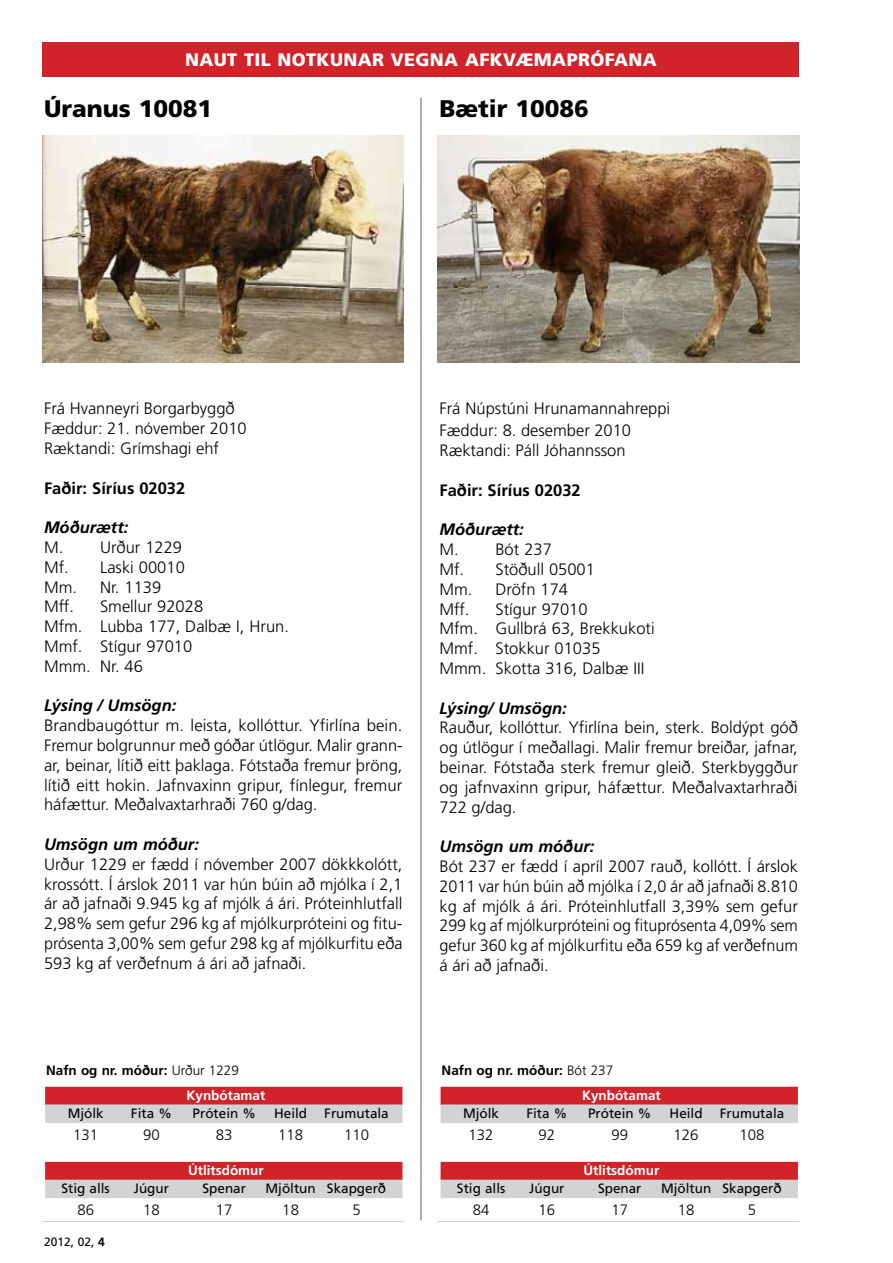
<style>
.page{position:relative;width:893px;height:1263px;background:#fff}
.page>*{position:absolute;margin:0;border:0;box-sizing:border-box;transform-origin:0 0}
.t1{font:900 24px "Frutiger LT Std";color:#000}
.t2{font:900 18px "Frutiger LT Std";letter-spacing:.02em;color:#fff}
.t3{font:300 16.5px/19.8px "Frutiger LT Std";color:#000}
.t4{font:italic 700 16.5px "Frutiger LT Std";color:#000}
.t5{font:700 16.5px "Frutiger LT Std";color:#000}
.t6{font:300 15px "Frutiger LT Std";color:#000}
.t7{font:13.5px "Frutiger LT Std";color:#000}
.t8{font:700 13.5px/24.8px "Frutiger LT Std";color:#000}
.t9{font:700 13.5px "Frutiger LT Std";color:#fff}
.t10{font:12px "Frutiger LT Std";color:#000}
.s1{font-weight:300}
.s2{color:#fff}
.s3{font-weight:700}
</style>
<div class="page">
<div style="left:43px;top:43px;width:756px;height:34px;background:#d2232a"></div>
<hr style="left:43px;top:1220px;width:361px;height:2px;background:#d1d3d4">
<hr style="left:438px;top:1220px;width:361px;height:2px;background:#d1d3d4">
<div style="left:441px;top:1087px;width:357px;height:18px;background:#d2232a"></div>
<div style="left:441px;top:1105px;width:357px;height:18px;background:#d1d3d4"></div>
<div style="left:441px;top:1162px;width:357px;height:18px;background:#d2232a"></div>
<div style="left:441px;top:1180px;width:357px;height:18px;background:#d1d3d4"></div>
<div style="left:45px;top:1087px;width:357px;height:18px;background:#d2232a"></div>
<div style="left:45px;top:1105px;width:357px;height:18px;background:#d1d3d4"></div>
<div style="left:45px;top:1162px;width:357px;height:18px;background:#d2232a"></div>
<div style="left:45px;top:1180px;width:357px;height:18px;background:#d1d3d4"></div>
<img style="left:43px;top:135px;width:361px;height:228px">
<img style="left:438px;top:135px;width:361px;height:228px">
<hr style="left:420px;top:98px;width:2px;height:1122px;background:#939598">
<p class="t2" style="left:185px;top:49px;width:473px">NAUT TIL NOTKUNAR VEGNA AFKVÆMAPRÓFANA</p>
<h1 class="t1" style="left:44px;top:94px;width:170px">Úranus 10081</h1>
<h1 class="t1" style="left:439px;top:94px;width:151px">Bætir 10086</h1>
<p class="t3" style="left:44px;top:399px;width:204px">Frá Hvanneyri Borgarbyggð<br>Fæddur: 21. nóvember 2010<br>Ræktandi: Grímshagi ehf</p>
<p class="t5" style="left:44px;top:478px;width:143px">Faðir: Síríus 02032</p>
<p class="t4" style="left:44px;top:518px;width:86px">Móðurætt:</p>
<p class="t3" style="left:44px;top:538px;width:142px">M. Urður 1229<br>Mf. -Laski 00010<br>Mm. Nr. 1139<br>Mff.</p>
<p class="t3" style="left:44px;top:597px;width:246px;text-indent:56px">Smellur 92028<br>Mfm. -Lubba 177, Dalbæ I, Hrun.<br>Mmf. Stígur 97010<br>Mmm. Nr. 46</p>
<p class="t4" style="left:44px;top:696px;width:134px">Lýsing / Umsögn:</p>
<p class="t3" style="left:44px;top:716px;width:360px;text-align:justify">Brandbaugóttur m. leista, kollóttur. Yfirlína bein.<br>Fremur bolgrunnur með góðar útlögur. Malir grann&shy;ar, beinar, lítið eitt þaklaga. Fótstaða fremur þröng, lítið eitt hokin. Jafnvaxinn gripur, fínlegur, fremur háfættur. Meðalvaxtarhraði 760 g/dag.</p>
<p class="t4" style="left:44px;top:834px;width:156px">Umsögn um móður:</p>
<p class="t3" style="left:44px;top:854px;width:360px;text-align:justify">Urður 1229 er fædd í nóvember 2007 dökkkolótt, krossótt. Í árslok 2011 var hún búin að mjólka í 2,1 ár að jafnaði 9.945 kg af mjólk á ári. Próteinhlutfall 2,98% sem gefur 296 kg af mjólkurpróteini og fitu&shy;prósenta 3,00% sem gefur 298 kg af mjólkurfitu eða 593 kg af verðefnum á ári að jafnaði.</p>
<p class="t8" style="left:187px;top:1058px;width:80px;text-indent:-140px">Nafn og nr. móður: <span class="s1">Urður 1229<br></span><span class="s2">Kynbótamat</span></p>
<p class="t7" style="left:68px;top:1105px;width:38px">Mjólk</p>
<p class="t7" style="left:131px;top:1105px;width:42px">Fita %</p>
<p class="t7" style="left:193px;top:1105px;width:65px">Prótein %</p>
<p class="t7" style="left:274px;top:1105px;width:35px">Heild</p>
<p class="t7" style="left:324px;top:1105px;width:66px">Frumutala</p>
<p class="t6" style="left:73px;top:1126px;width:27px">131</p>
<p class="t6" style="left:143px;top:1126px;width:18px">90</p>
<p class="t6" style="left:216px;top:1126px;width:18px">83</p>
<p class="t6" style="left:278px;top:1126px;width:27px">118</p>
<p class="t6" style="left:344px;top:1126px;width:27px">110</p>
<p class="t9" style="left:188px;top:1162px;width:77px">Útlitsdómur</p>
<p class="t7" style="left:61px;top:1180px;width:50px">Stig alls</p>
<p class="t7" style="left:134px;top:1180px;width:37px">Júgur</p>
<p class="t7" style="left:203px;top:1180px;width:45px">Spenar</p>
<p class="t7" style="left:266px;top:1180px;width:122px">Mjöltun Skapgerð</p>
<p class="t6" style="left:77px;top:1202px;width:18px">86</p>
<p class="t6" style="left:143px;top:1202px;width:18px">18</p>
<p class="t6" style="left:216px;top:1202px;width:18px">17</p>
<p class="t6" style="left:282px;top:1202px;width:18px">18</p>
<p class="t6" style="left:352px;top:1202px;width:10px">5</p>
<p class="t10" style="left:44px;top:1234px;width:62px">2012, 02, <span class="s3">4</span></p>
<p class="t3" style="left:439px;top:398px;width:232px;line-height:21.9px">Frá Núpstúni Hrunamannahreppi<br>Fæddur: 8. desember 2010</p>
<p class="t3" style="left:439px;top:441px;width:188px">Ræktandi: Páll Jóhannsson</p>
<p class="t5" style="left:439px;top:480px;width:143px">Faðir: Síríus 02032</p>
<p class="t4" style="left:439px;top:520px;width:86px">Móðurætt:</p>
<p class="t3" style="left:439px;top:540px;width:157px">M. Bót 237<br>Mf. Stöðull 05001<br>Mm. Dröfn 174<br>Mff.</p>
<p class="t3" style="left:439px;top:599px;width:217px;text-indent:56px">Stígur 97010<br>Mfm. Gullbrá 63, Brekkukoti<br>Mmf. Stokkur 01035<br>Mmm. -Skotta 316, Dalbæ III</p>
<p class="t4" style="left:439px;top:698px;width:129px">Lýsing/ Umsögn:</p>
<p class="t3" style="left:439px;top:718px;width:360px;text-align:justify">Rauður, kollóttur. Yfirlína bein, sterk. Boldýpt góð og útlögur í meðallagi. Malir fremur breiðar, jafnar, beinar. Fótstaða sterk fremur gleið. Sterkbyggður og jafnvaxinn gripur, háfættur. Meðalvaxtarhraði 722 g/dag.</p>
<p class="t4" style="left:439px;top:837px;width:156px">Umsögn um móður:</p>
<p class="t3" style="left:439px;top:856px;width:360px;text-align:justify">Bót 237 er fædd í apríl 2007 rauð, kollótt. Í árslok 2011 var hún búin að mjólka í 2,0 ár að jafnaði 8.810 kg af mjólk á ári. Próteinhlutfall 3,39% sem gefur 299 kg af mjólkurpróteini og fituprósenta 4,09% sem gefur 360 kg af mjólkurfitu eða 659 kg af verðefnum á ári að jafnaði.</p>
<p class="t8" style="left:582px;top:1058px;width:80px;text-indent:-140px">Nafn og nr. móður: <span class="s1">Bót 237<br></span><span class="s2">Kynbótamat</span></p>
<p class="t7" style="left:463px;top:1105px;width:38px">Mjólk</p>
<p class="t7" style="left:526px;top:1105px;width:42px">Fita %</p>
<p class="t7" style="left:588px;top:1105px;width:65px">Prótein %</p>
<p class="t7" style="left:670px;top:1105px;width:35px">Heild</p>
<p class="t7" style="left:720px;top:1105px;width:66px">Frumutala</p>
<p class="t6" style="left:469px;top:1126px;width:27px">132</p>
<p class="t6" style="left:538px;top:1126px;width:18px">92</p>
<p class="t6" style="left:611px;top:1126px;width:18px">99</p>
<p class="t6" style="left:674px;top:1126px;width:27px">126</p>
<p class="t6" style="left:739px;top:1126px;width:27px">108</p>
<p class="t9" style="left:583px;top:1162px;width:77px">Útlitsdómur</p>
<p class="t7" style="left:457px;top:1180px;width:50px">Stig alls</p>
<p class="t7" style="left:529px;top:1180px;width:37px">Júgur</p>
<p class="t7" style="left:598px;top:1180px;width:45px">Spenar</p>
<p class="t7" style="left:661px;top:1180px;width:122px">Mjöltun Skapgerð</p>
<p class="t6" style="left:473px;top:1202px;width:18px">84</p>
<p class="t6" style="left:538px;top:1202px;width:18px">16</p>
<p class="t6" style="left:611px;top:1202px;width:18px">17</p>
<p class="t6" style="left:678px;top:1202px;width:18px">18</p>
<p class="t6" style="left:748px;top:1202px;width:10px">5</p>
</div>
